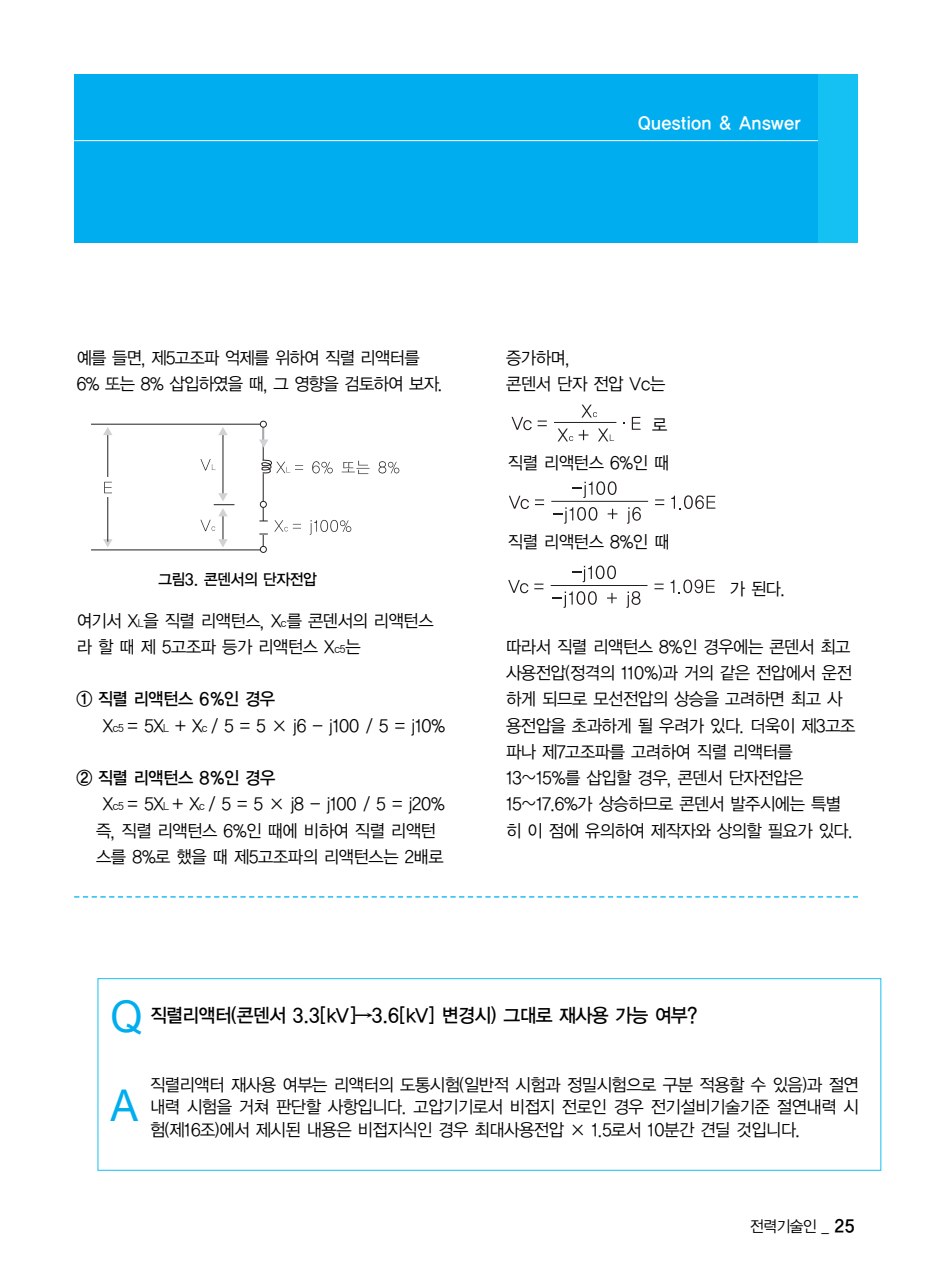
<style>
.page{position:relative;width:931px;height:1274px;background:#fff}
.page>*{position:absolute;margin:0;border:0;box-sizing:border-box;transform-origin:0 0}
.t1{font:43.75px/89.2px "Arial";color:#00aeef;scale:.95 1}
.t2{font:19.25px "YGO13";letter-spacing:-.11em;color:#000;scale:.95 1}
.t3{font:17.5px/26.2px "YGO12";letter-spacing:-.105em;color:#000;scale:.95 1}
.t4{font:17.5px "YGO13";letter-spacing:-.11em;color:#000;scale:.95 1}
.t5{font:17.5px "YGO34";letter-spacing:-.06em;color:#fff;scale:.95 1}
.t6{font:15.75px "YGO13";letter-spacing:-.11em;color:#000;scale:.95 1}
.t7{font:15.75px "YGO32";letter-spacing:-.11em;color:#000;scale:.95 1}
.s1{font-size:10.5px}
.s2{font-family:"YGO34";font-size:17.5px}
</style>
<div class="page">
<div style="left:74px;top:74px;width:784px;height:169px;background:#00aeef"></div>
<hr style="left:74px;top:140px;width:784px;height:1px;background:#fff">
<div style="left:818px;top:74px;width:40px;height:169px;background:#15c0f2"></div>
<svg style="left:312px;top:461px;width:21px;height:12px"></svg>
<svg style="left:342px;top:461px;width:28px;height:13px"></svg>
<svg style="left:379px;top:461px;width:20px;height:12px"></svg>
<svg style="left:310px;top:520px;width:41px;height:15px"></svg>
<svg style="left:91px;top:423px;width:212px;height:128px"></svg>
<div style="left:260px;top:421px;width:7px;height:7px;background:#fff;border:1px solid #231f20;border-radius:50%"></div>
<div style="left:260px;top:546px;width:7px;height:7px;background:#fff;border:1px solid #231f20;border-radius:50%"></div>
<div style="left:260px;top:501px;width:7px;height:7px;background:#fff;border:1px solid #231f20;border-radius:50%"></div>
<svg style="left:558px;top:429px;width:15px;height:12px"></svg>
<svg style="left:579px;top:430px;width:9px;height:10px"></svg>
<svg style="left:598px;top:429px;width:16px;height:12px"></svg>
<svg style="left:512px;top:417px;width:20px;height:13px"></svg>
<svg style="left:538px;top:421px;width:9px;height:5px"></svg>
<svg style="left:632px;top:417px;width:9px;height:13px"></svg>
<hr style="left:554px;top:422px;width:62px;height:1px;background:#231f20">
<svg style="left:581px;top:405px;width:16px;height:13px"></svg>
<svg style="left:553px;top:507px;width:44px;height:17px"></svg>
<svg style="left:608px;top:509px;width:9px;height:10px"></svg>
<svg style="left:627px;top:507px;width:14px;height:17px"></svg>
<svg style="left:509px;top:496px;width:20px;height:13px"></svg>
<svg style="left:535px;top:499px;width:9px;height:6px"></svg>
<svg style="left:655px;top:499px;width:9px;height:6px"></svg>
<svg style="left:671px;top:495px;width:44px;height:15px"></svg>
<hr style="left:551px;top:501px;width:97px;height:1px;background:#231f20">
<svg style="left:573px;top:481px;width:44px;height:17px"></svg>
<svg style="left:553px;top:591px;width:44px;height:17px"></svg>
<svg style="left:607px;top:593px;width:10px;height:10px"></svg>
<svg style="left:626px;top:591px;width:15px;height:17px"></svg>
<svg style="left:508px;top:580px;width:20px;height:13px"></svg>
<svg style="left:534px;top:584px;width:9px;height:5px"></svg>
<svg style="left:655px;top:584px;width:9px;height:5px"></svg>
<svg style="left:671px;top:580px;width:44px;height:14px"></svg>
<hr style="left:551px;top:585px;width:97px;height:1px;background:#231f20">
<svg style="left:572px;top:566px;width:44px;height:16px"></svg>
<div style="left:98px;top:978px;width:783px;height:193px;border:1px solid #15c0f2"></div>
<svg style="left:74px;top:896px;width:784px;height:2px"></svg>
<p class="t5" style="left:638px;top:115px;width:174px">Question &amp; Answer</p>
<p class="t3" style="left:76px;top:346px;width:388px">예를 들면, 제5고조파 억제를 위하여 직렬 리액터를<br>6% 또는 8% 삽입하였을 때, 그 영향을 검토하여 보자.</p>
<p class="t6" style="left:158px;top:573px;width:169px">그림3. 콘덴서의 단자전압</p>
<p class="t3" style="left:76px;top:608px;width:379px">여기서 X<span class="s1">L</span>을 직렬 리액턴스, X<span class="s1">c</span>를 콘덴서의 리액턴스 라 할 때 제 5고조파 등가 리액턴스 X<span class="s1">c5</span>는</p>
<p class="t4" style="left:76px;top:691px;width:212px">① 직렬 리액턴스 6%인 경우</p>
<p class="t3" style="left:102px;top:713px;width:363px">X<span class="s1">c5</span> = 5X<span class="s1">L</span> + X<span class="s1">c</span> / 5 = 5 × j6 - j100 / 5 = j10%</p>
<p class="t4" style="left:76px;top:770px;width:212px">② 직렬 리액턴스 8%인 경우</p>
<p class="t3" style="left:95px;top:792px;width:370px;text-align:center">X<span class="s1">c5</span> = 5X<span class="s1">L</span> + X<span class="s1">c</span> / 5 = 5 × j8 - j100 / 5 = j20% 즉, 직렬 리액턴스 6%인 때에 비하여 직렬 리액턴 스를 8%로 했을 때 제5고조파의 리액턴스는 2배로</p>
<p class="t3" style="left:505px;top:346px;width:171px">증가하며,<br>콘덴서 단자 전압 Vc는</p>
<p class="t3" style="left:652px;top:413px;width:19px">로</p>
<p class="t3" style="left:507px;top:451px;width:173px">직렬 리액턴스 6%인 때</p>
<p class="t3" style="left:507px;top:529px;width:173px">직렬 리액턴스 8%인 때</p>
<p class="t3" style="left:729px;top:576px;width:61px">가 된다.</p>
<p class="t3" style="left:505px;top:634px;width:371px">따라서 직렬 리액턴스 8%인 경우에는 콘덴서 최고 사용전압(정격의 110%)과 거의 같은 전압에서 운전 하게 되므로 모선전압의 상승을 고려하면 최고 사 용전압을 초과하게 될 우려가 있다. 더욱이 제3고조 파나 제7고조파를 고려하여 직렬 리액터를<br>13~15%를 삽입할 경우, 콘덴서 단자전압은<br>15~17.6%가 상승하므로 콘덴서 발주시에는 특별 히 이 점에 유의하여 제작자와 상의할 필요가 있다.</p>
<h1 class="t1" style="left:111px;top:972px;width:36px">Q<br>A</h1>
<p class="t2" style="left:149px;top:1007px;width:579px">직렬리액터(콘덴서 3.3[kV]→3.6[kV] 변경시) 그대로 재사용 가능 여부?</p>
<p class="t3" style="left:149px;top:1074px;width:749px;line-height:22.8px;text-align:justify">직렬리액터 재사용 여부는 리액터의 도통시험(일반적 시험과 정밀시험으로 구분 적용할 수 있음)과 절연 내력 시험을 거쳐 판단할 사항입니다. 고압기기로서 비접지 전로인 경우 전기설비기술기준 절연내력 시 험(제16조)에서 제시된 내용은 비접지식인 경우 최대사용전압 × 1.5로서 10분간 견딜 것입니다.</p>
<p class="t7" style="left:749px;top:1219px;width:114px">전력기술인 _ <span class="s2">25</span></p>
</div>
